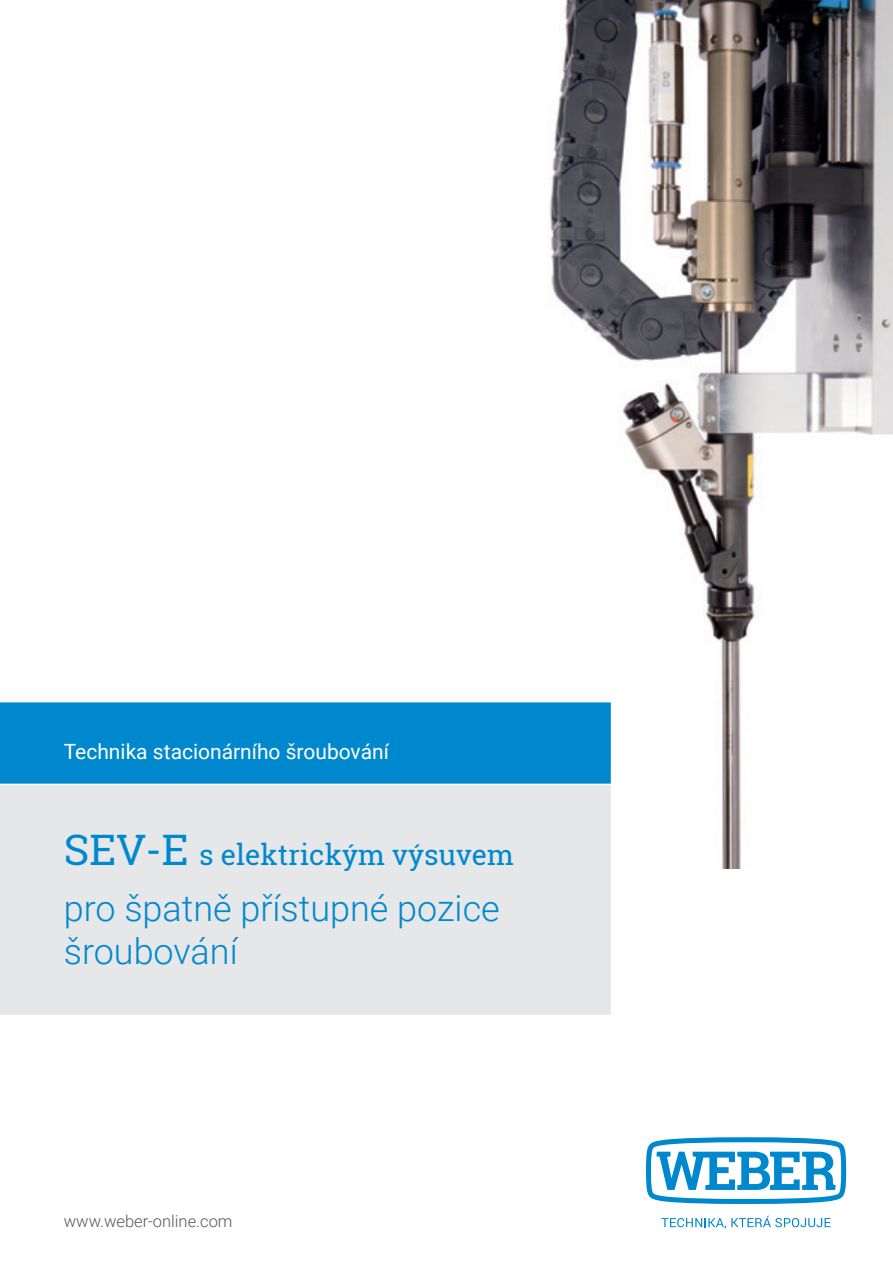
<style>
.page{position:relative;width:893px;height:1263px;background:#fff}
.page>*{position:absolute;margin:0;border:0;box-sizing:border-box;transform-origin:0 0}
.t1{font:300 36px/43.2px "Roboto";color:#0088ce}
.t2{font:28.5px "Roboto Slab";color:#0088ce}
.t3{font:21px "Roboto";color:#fff}
.t4{font:300 16.5px "Roboto";color:#57585a}
.s1{font-size:42px}
</style>
<div class="page">
<img style="left:549px;top:0;width:344px;height:869px">
<svg style="left:646px;top:1137px;width:200px;height:67px"></svg>
<svg style="left:661px;top:1216px;width:170px;height:13px"></svg>
<div style="left:0;top:701px;width:612px;height:82px;background:#0088ce"></div>
<div style="left:0;top:783px;width:613px;height:232px;background:#e6e7e9"></div>
<p class="t3" style="left:64px;top:737px;width:327px">Technika stacionárního šroubování</p>
<p class="t2" style="left:64px;top:835px;width:452px"><span class="s1">SEV-E</span> s elektrickým výsuvem</p>
<p class="t1" style="left:64px;top:885px;width:438px">pro špatně přístupné pozice šroubování</p>
<p class="t4" style="left:64px;top:1210px;width:170px">www.weber-online.com</p>
</div>
